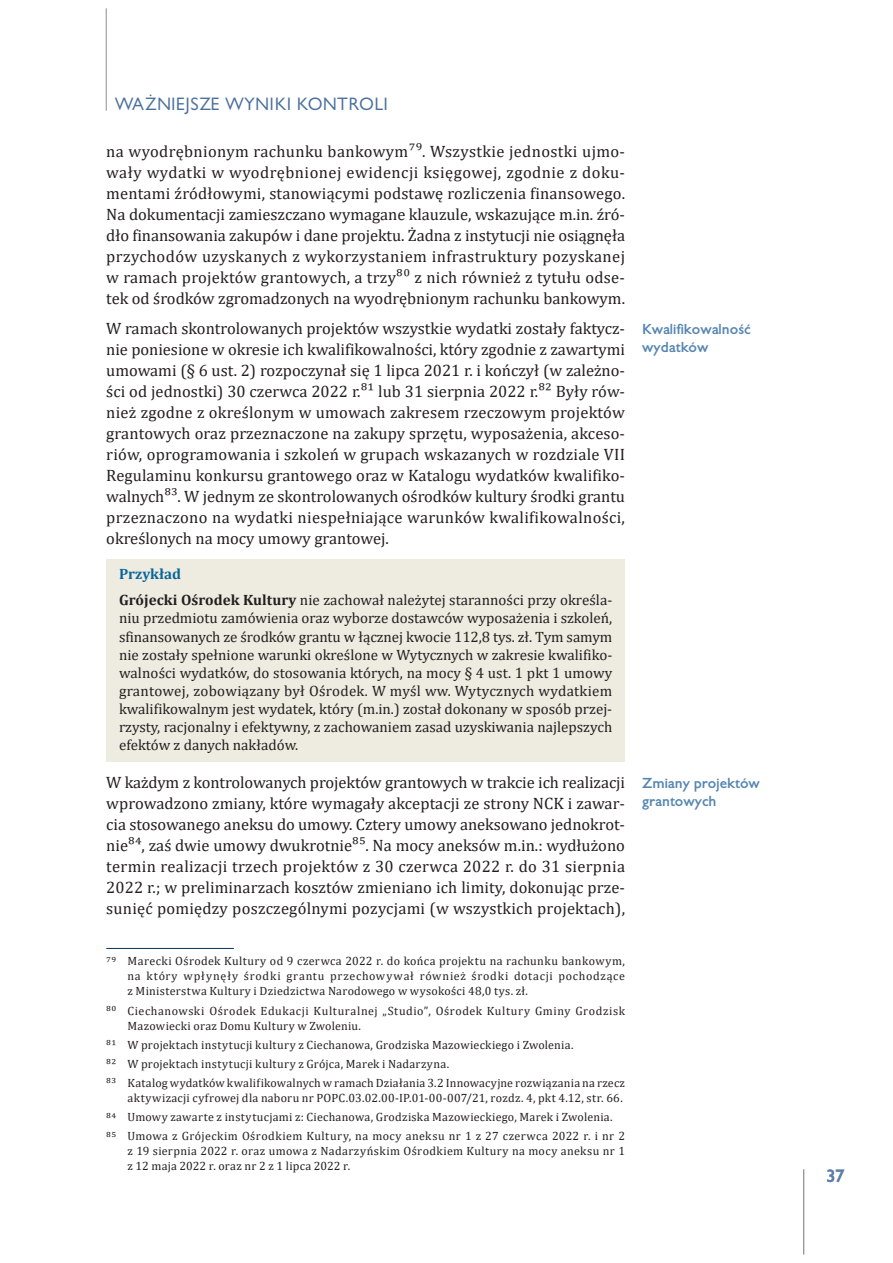
<style>
.page{position:relative;width:893px;height:1263px;background:#fff}
.page>*{position:absolute;margin:0;border:0;box-sizing:border-box;transform-origin:0 0}
.t1{font:16.5px/21px "Cambria";color:#231f20;text-align:justify}
.t2{font:16.5px "Gilead TTEFN";letter-spacing:.05em;color:#4b709d}
.t3{font:700 16.5px "Gilead TTEFN";color:#5f80a8}
.t4{font:15px/18px "Cambria";color:#231f20}
.t5{font:700 13.5px/18px "Gilead TTEFN";color:#5586b2}
.t6{font:12px/15px "Cambria";letter-spacing:.025em;color:#231f20}
.s1{font-weight:700;color:#086699}
.s2{font-weight:700}
</style>
<div class="page">
<hr style="left:106px;top:9px;width:1px;height:102px;background:#a8a9ad">
<hr style="left:803px;top:1169px;width:1px;height:85px;background:#939598">
<div style="left:106px;top:559px;width:519px;height:40px;background:#eeece1"></div>
<div style="left:106px;top:585px;width:519px;height:176px;background:#eeece1"></div>
<hr style="left:106px;top:948px;width:128px;height:1px;background:#003667">
<p class="t2" style="left:115px;top:93px;width:275px">WAŻNIEJSZE WYNIKI KONTROLI</p>
<p class="t1" style="left:106px;top:141px;width:520px">na wyodrębnionym rachunku bankowym79. Wszystkie jednostki ujmo&shy;wały wydatki w wyodrębnionej ewidencji księgowej, zgodnie z doku&shy;mentami źródłowymi, stanowiącymi podstawę rozliczenia finansowego.<br>Na dokumentacji zamieszczano wymagane klauzule, wskazujące m.in. źró&shy;dło finansowania zakupów i dane projektu. Żadna z instytucji nie osiągnęła przychodów uzyskanych z wykorzystaniem infrastruktury pozyskanej w ramach projektów grantowych, a trzy80 z nich również z tytułu odse&shy;tek od środków zgromadzonych na wyodrębnionym rachunku bankowym.</p>
<p class="t1" style="left:106px;top:318px;width:520px">W ramach skontrolowanych projektów wszystkie wydatki zostały faktycz&shy;nie poniesione w okresie ich kwalifikowalności, który zgodnie z zawartymi umowami (§ 6 ust. 2) rozpoczynał się 1 lipca 2021 r. i kończył (w zależno&shy;ści od jednostki) 30 czerwca 2022 r.81 lub 31 sierpnia 2022 r.82 Były rów&shy;nież zgodne z określonym w umowach zakresem rzeczowym projektów grantowych oraz przeznaczone na zakupy sprzętu, wyposażenia, akceso&shy;riów, oprogramowania i szkoleń w grupach wskazanych w rozdziale VII Regulaminu konkursu grantowego oraz w Katalogu wydatków kwalifiko&shy;walnych83. W jednym ze skontrolowanych ośrodków kultury środki grantu przeznaczono na wydatki niespełniające warunków kwalifikowalności, określonych na mocy umowy grantowej.</p>
<p class="t4" style="left:119px;top:560px;width:495px;line-height:26.5px"><span class="s1">Przykład<br></span><span class="s2">Grójecki Ośrodek Kultury</span> nie zachował należytej staranności przy określa-</p>
<p class="t4" style="left:119px;top:609px;width:495px;text-align:justify">niu przedmiotu zamówienia oraz wyborze dostawców wyposażenia i szkoleń, sfinansowanych ze środków grantu w łącznej kwocie 112,8 tys. zł. Tym samym nie zostały spełnione warunki określone w Wytycznych w zakresie kwalifiko&shy;walności wydatków, do stosowania których, na mocy § 4 ust. 1 pkt 1 umowy grantowej, zobowiązany był Ośrodek. W myśl ww. Wytycznych wydatkiem kwalifikowalnym jest wydatek, który (m.in.) został dokonany w sposób przej&shy;rzysty, racjonalny i efektywny, z zachowaniem zasad uzyskiwania najlepszych efektów z danych nakładów.</p>
<p class="t1" style="left:106px;top:771px;width:520px">W każdym z kontrolowanych projektów grantowych w trakcie ich realizacji wprowadzono zmiany, które wymagały akceptacji ze strony NCK i zawar&shy;cia stosowanego aneksu do umowy. Cztery umowy aneksowano jednokrot&shy;nie84, zaś dwie umowy dwukrotnie85. Na mocy aneksów m.in.: wydłużono termin realizacji trzech projektów z 30 czerwca 2022 r. do 31 sierpnia 2022 r.; w preliminarzach kosztów zmieniano ich limity, dokonując prze&shy;sunięć pomiędzy poszczególnymi pozycjami (w wszystkich projektach),</p>
<p class="t6" style="left:128px;top:954px;width:499px;text-align:justify;text-indent:-21px">79 Marecki Ośrodek Kultury od 9 czerwca 2022 r. do końca projektu na rachunku bankowym, na który wpłynęły środki grantu przechowywał również środki dotacji pochodzące z Ministerstwa Kultury i Dziedzictwa Narodowego w wysokości 48,0 tys. zł.</p>
<p class="t6" style="left:128px;top:1003px;width:499px;text-indent:-21px">80 Ciechanowski Ośrodek Edukacji Kulturalnej „Studio”, Ośrodek Kultury Gminy Grodzisk<br>Mazowiecki oraz Domu Kultury w Zwoleniu.</p>
<p class="t6" style="left:106px;top:1035px;width:520px;line-height:19.2px">81 W projektach instytucji kultury z Ciechanowa, Grodziska Mazowieckiego i Zwolenia.<br>82 W projektach instytucji kultury z Grójca, Marek i Nadarzyna.<br>83 Katalog wydatków kwalifikowalnych w ramach Działania 3.2 Innowacyjne rozwiązania na rzecz</p>
<p class="t6" style="left:106px;top:1088px;width:520px;line-height:19.2px;text-indent:21px">aktywizacji cyfrowej dla naboru nr POPC.03.02.00-IP.01-00-007/21, rozdz. 4, pkt 4.12, str. 66.<br>84 Umowy zawarte z instytucjami z: Ciechanowa, Grodziska Mazowieckiego, Marek i Zwolenia.<br>85 Umowa z Grójeckim Ośrodkiem Kultury, na mocy aneksu nr 1 z 27 czerwca 2022 r. i nr 2</p>
<p class="t6" style="left:127px;top:1143px;width:499px">z 19 sierpnia 2022 r. oraz umowa z Nadarzyńskim Ośrodkiem Kultury na mocy aneksu nr 1 z 12 maja 2022 r. oraz nr 2 z 1 lipca 2022 r.</p>
<p class="t5" style="left:642px;top:320px;width:110px">Kwalifikowalność wydatków</p>
<p class="t5" style="left:642px;top:773px;width:119px">Zmiany projektów grantowych</p>
<p class="t3" style="left:826px;top:1165px;width:20px">37</p>
</div>
